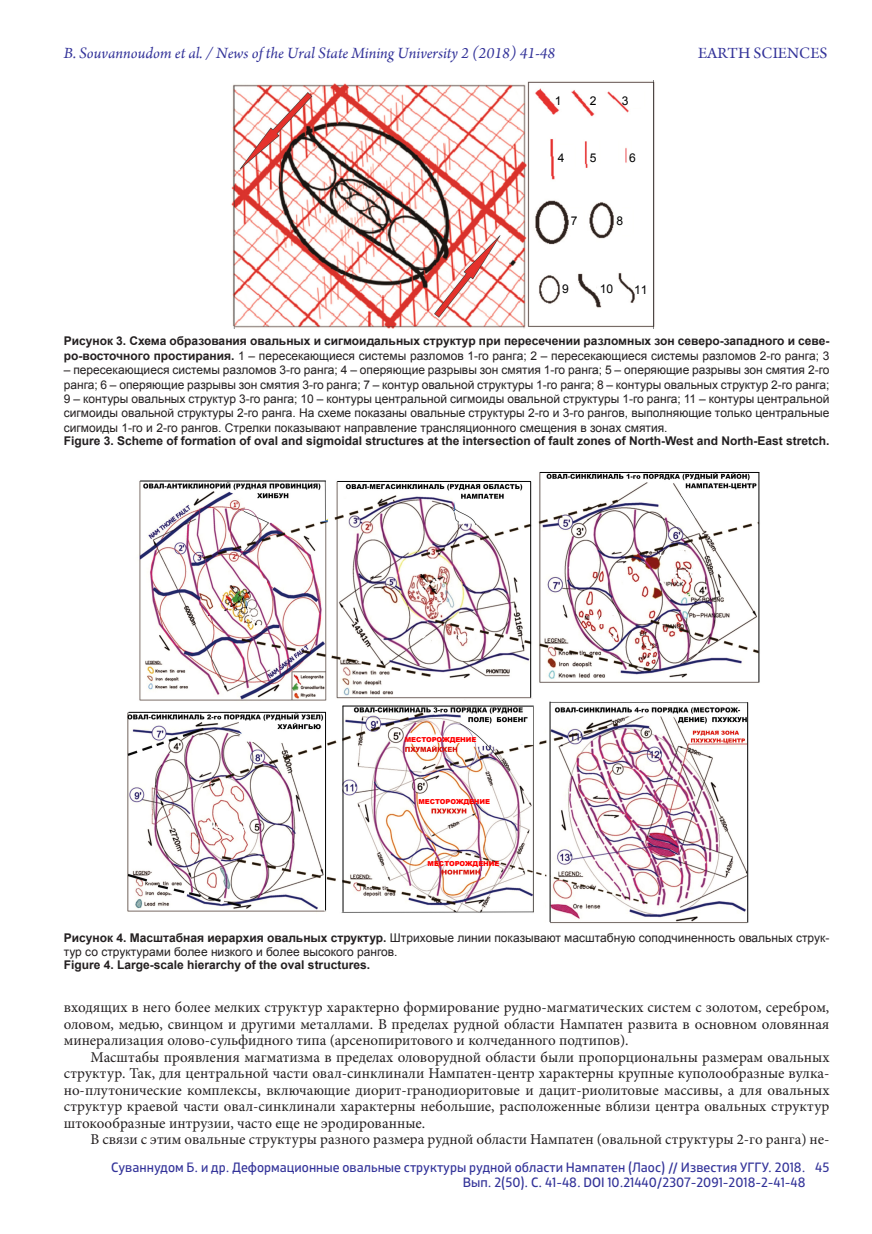
<style>
.page{position:relative;width:872px;height:1234px;background:#fff}
.page>*{position:absolute;margin:0;border:0;box-sizing:border-box;transform-origin:0 0}
.t1{font:italic 16.5px "Arno Pro";color:#339}
.t2{font:16.5px "Arno Pro";color:#339}
.Обычный{font:15px/16.5px "Minion Pro";color:#231f20;text-align:justify}
.t3{font:13.5px/15px "XXII Centar";color:#339;text-align:right}
.Обычный-2{font:12px/14.4px "Arial";color:#231f20;text-align:justify}
.Обычный-3{font:700 12px/14.4px "Arial";color:#231f20}
.t4{font:12px "Arial";color:#000}
.t5{font:900 6.9px "Arial";color:#f00}
.s1{font-weight:400}
.s2{font-weight:700}
</style>
<div class="page">
<img style="left:231px;top:81px;width:424px;height:247px">
<img style="left:127px;top:471px;width:633px;height:453px">
<hr style="left:140px;top:480px;width:185px;height:1px;background:#000">
<hr style="left:337px;top:481px;width:193px;height:1px;background:#000">
<hr style="left:540px;top:472px;width:219px;height:1px;background:#000">
<hr style="left:129px;top:711px;width:196px;height:1px;background:#000">
<hr style="left:530px;top:482px;width:1px;height:215px;background:#000">
<hr style="left:758px;top:472px;width:1px;height:209px;background:#000">
<hr style="left:325px;top:712px;width:1px;height:198px;background:#000">
<hr style="left:343px;top:705px;width:190px;height:1px;background:#000">
<hr style="left:549px;top:701px;width:1px;height:220px;background:#000">
<hr style="left:342px;top:706px;width:1px;height:205px;background:#000">
<hr style="left:747px;top:702px;width:1px;height:220px;background:#000">
<p class="t1" style="left:64px;top:44px;width:493px">B. Souvannoudom et al. / News of the Ural State Mining University 2 (2018) 41-48</p>
<p class="t2" style="left:698px;top:44px;width:131px">EARTH SCIENCES</p>
<p class="t4" style="left:555px;top:92px;width:8px">1</p>
<p class="t4" style="left:590px;top:92px;width:8px">2</p>
<p class="t4" style="left:622px;top:92px;width:8px">3</p>
<p class="t4" style="left:558px;top:150px;width:8px">4</p>
<p class="t4" style="left:590px;top:150px;width:8px">5</p>
<p class="t4" style="left:629px;top:150px;width:8px">6</p>
<p class="t4" style="left:571px;top:212px;width:8px">7</p>
<p class="t4" style="left:616px;top:212px;width:8px">8</p>
<p class="t4" style="left:562px;top:281px;width:8px">9</p>
<p class="t4" style="left:599px;top:281px;width:15px">10</p>
<p class="t4" style="left:634px;top:281px;width:15px">11</p>
<p class="Обычный-3" style="left:64px;top:334px;width:767px">Рисунок 3. Схема образования овальных и сигмоидальных структур при пересечении разломных зон северо-западного и севе&shy;ро-восточного простирания. <span class="s1">1 – пересекающиеся системы разломов 1-го ранга; 2 – пересекающиеся системы разломов 2-го ранга; 3</span></p>
<p class="Обычный-2" style="left:64px;top:363px;width:767px">– пересекающиеся системы разломов 3-го ранга; 4 – оперяющие разрывы зон смятия 1-го ранга; 5 – оперяющие разрывы зон смятия 2-го ранга; 6 – оперяющие разрывы зон смятия 3-го ранга; 7 – контур овальной структуры 1-го ранга; 8 – контуры овальных структур 2-го ранга; 9 – контуры овальных структур 3-го ранга; 10 – контуры центральной сигмоиды овальной структуры 1-го ранга; 11 – контуры центральной сигмоиды овальной структуры 2-го ранга. На схеме показаны овальные структуры 2-го и 3-го рангов, выполняющие только центральные сигмоиды 1-го и 2-го рангов. Стрелки показывают направление трансляционного смещения в зонах смятия.</p>
<p class="Обычный-3" style="left:64px;top:434px;width:767px">Figure 3. Scheme of formation of oval and sigmoidal structures at the intersection of fault zones of North-West and North-East stretch.</p>
<p class="t5" style="left:405px;top:734px;width:73px">МЕСТОРОЖДЕНИЕ</p>
<p class="t5" style="left:418px;top:796px;width:73px">МЕСТОРОЖДЕНИЕ</p>
<p class="t5" style="left:427px;top:858px;width:73px">МЕСТОРОЖДЕНИЕ</p>
<p class="Обычный-2" style="left:64px;top:930px;width:767px"><span class="s2">Рисунок 4. Масштабная иерархия овальных структур.</span> Штриховые линии показывают масштабную соподчиненность овальных струк&shy;тур со структурами более низкого и более высокого рангов.</p>
<p class="Обычный-3" style="left:64px;top:958px;width:308px">Figure 4. Large-scale hierarchy of the oval structures.</p>
<p class="Обычный" style="left:64px;top:999px;width:767px">входящих в него более мелких структур характерно формирование рудно-магматических систем с золотом, серебром, оловом, медью, свинцом и другими металлами. В пределах рудной области Нампатен развита в основном оловянная минерализация олово-сульфидного типа (арсенопиритового и колчеданного подтипов).</p>
<p class="Обычный" style="left:64px;top:1048px;width:767px;text-indent:27px">Масштабы проявления магматизма в пределах оловорудной области были пропорциональны размерам овальных структур. Так, для центральной части овал-синклинали Нампатен-центр характерны крупные куполообразные вулка&shy;но-плутонические комплексы, включающие диорит-гранодиоритовые и дацит-риолитовые массивы, а для овальных структур краевой части овал-синклинали характерны небольшие, расположенные вблизи центра овальных структур штокообразные интрузии, часто еще не эродированные.</p>
<p class="Обычный" style="left:91px;top:1131px;width:740px">В связи с этим овальные структуры разного размера рудной области Нампатен (овальной структуры 2-го ранга) не-</p>
<p class="t3" style="left:111px;top:1159px;width:696px">Суваннудом Б. и др. Деформационные овальные структуры рудной области Нампатен (Лаос) // Известия УГГУ. 2018.<br>Вып. 2(50). С. 41-48. DOI 10.21440/2307-2091-2018-2-41-48</p>
<p class="t3" style="left:815px;top:1159px;width:16px">45</p>
</div>
